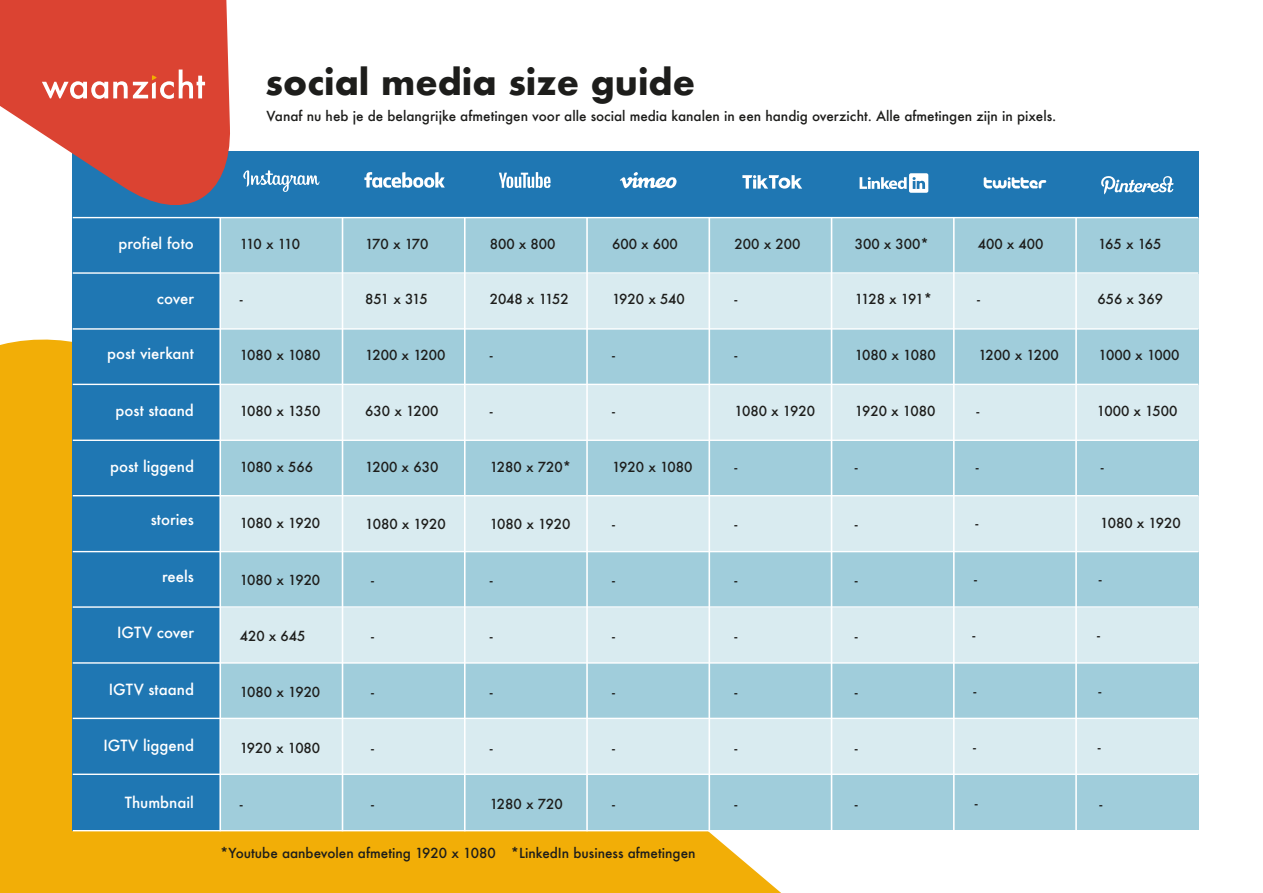
<style>
.page{position:relative;width:1263px;height:893px;background:#fff}
.page>*{position:absolute;margin:0;border:0;box-sizing:border-box;transform-origin:0 0}
.t1{font:700 34.5px "Futura";color:#1d1d1b}
.t2{font:500 15px "Futura";color:#fff}
.t3{font:500 13.5px "Futura";color:#1d1d1b}
</style>
<div class="page">
<div style="left:0;top:339px;width:781px;height:554px;background:#f2ae07"></div>
<div style="left:72px;top:151px;width:148px;height:679px;background:#1f77b3"></div>
<div style="left:220px;top:218px;width:978px;height:55px;background:#a0cddb"></div>
<div style="left:220px;top:273px;width:978px;height:56px;background:#d9ebf0"></div>
<div style="left:220px;top:329px;width:978px;height:56px;background:#a0cddb"></div>
<div style="left:220px;top:384px;width:978px;height:56px;background:#d9ebf0"></div>
<div style="left:220px;top:440px;width:978px;height:56px;background:#a0cddb"></div>
<div style="left:220px;top:496px;width:978px;height:56px;background:#d9ebf0"></div>
<div style="left:220px;top:552px;width:978px;height:55px;background:#a0cddb"></div>
<div style="left:220px;top:607px;width:978px;height:56px;background:#d9ebf0"></div>
<div style="left:220px;top:663px;width:978px;height:56px;background:#a0cddb"></div>
<div style="left:220px;top:718px;width:978px;height:56px;background:#d9ebf0"></div>
<div style="left:220px;top:774px;width:978px;height:56px;background:#a0cddb"></div>
<div style="left:220px;top:151px;width:978px;height:67px;background:#1f77b3"></div>
<hr style="left:464px;top:217px;width:2px;height:614px;background:#fff">
<hr style="left:586px;top:217px;width:2px;height:614px;background:#fff">
<hr style="left:708px;top:217px;width:2px;height:614px;background:#fff">
<hr style="left:953px;top:217px;width:2px;height:614px;background:#fff">
<hr style="left:1075px;top:217px;width:2px;height:614px;background:#fff">
<hr style="left:342px;top:217px;width:1px;height:614px;background:#fff">
<hr style="left:219px;top:217px;width:2px;height:614px;background:#fff">
<hr style="left:831px;top:217px;width:1px;height:614px;background:#fff">
<svg style="left:243px;top:170px;width:77px;height:22px"></svg>
<svg style="left:364px;top:172px;width:81px;height:16px"></svg>
<svg style="left:499px;top:172px;width:52px;height:16px"></svg>
<svg style="left:620px;top:172px;width:56px;height:16px"></svg>
<svg style="left:742px;top:175px;width:60px;height:14px"></svg>
<svg style="left:984px;top:177px;width:62px;height:11px"></svg>
<svg style="left:859px;top:173px;width:69px;height:20px"></svg>
<hr style="left:73px;top:272px;width:1125px;height:2px;background:#fff">
<hr style="left:73px;top:328px;width:1125px;height:2px;background:#fff">
<hr style="left:73px;top:384px;width:1125px;height:1px;background:#fff">
<hr style="left:73px;top:440px;width:1125px;height:1px;background:#fff">
<hr style="left:73px;top:495px;width:1125px;height:1px;background:#fff">
<hr style="left:73px;top:551px;width:1125px;height:1px;background:#fff">
<hr style="left:73px;top:606px;width:1125px;height:2px;background:#fff">
<hr style="left:73px;top:662px;width:1125px;height:2px;background:#fff">
<hr style="left:73px;top:718px;width:1125px;height:1px;background:#fff">
<hr style="left:73px;top:774px;width:1125px;height:1px;background:#fff">
<hr style="left:73px;top:830px;width:1125px;height:1px;background:#fff">
<hr style="left:73px;top:217px;width:1125px;height:1px;background:#fff">
<svg style="left:0;top:0;width:232px;height:227px;fill:#db4332"></svg>
<svg style="left:42px;top:70px;width:163px;height:29px"></svg>
<svg style="left:1101px;top:176px;width:72px;height:18px"></svg>
<h1 class="t1" style="left:266px;top:57px;width:431px">social media size guide</h1>
<p class="t3" style="left:267px;top:107px;width:791px">Vanaf nu heb je de belangrijke afmetingen voor alle social media kanalen in een handig overzicht. Alle afmetingen zijn in pixels.</p>
<p class="t2" style="left:118px;top:233px;width:77px">profiel foto</p>
<p class="t3" style="left:240px;top:235px;width:62px">110 x 110</p>
<p class="t3" style="left:365px;top:235px;width:65px">170 x 170</p>
<p class="t3" style="left:490px;top:235px;width:67px">800 x 800</p>
<p class="t3" style="left:612px;top:235px;width:67px">600 x 600</p>
<p class="t3" style="left:734px;top:235px;width:67px">200 x 200</p>
<p class="t3" style="left:855px;top:235px;width:76px">300 x 300*</p>
<p class="t3" style="left:978px;top:235px;width:67px">400 x 400</p>
<p class="t3" style="left:1098px;top:235px;width:65px">165 x 165</p>
<p class="t2" style="left:157px;top:288px;width:39px">cover</p>
<p class="t3" style="left:240px;top:290px;width:4px">-</p>
<p class="t3" style="left:365px;top:290px;width:64px">851 x 315</p>
<p class="t3" style="left:490px;top:290px;width:81px">2048 x 1152</p>
<p class="t3" style="left:612px;top:290px;width:74px">1920 x 540</p>
<p class="t3" style="left:734px;top:290px;width:4px">-</p>
<p class="t3" style="left:855px;top:290px;width:79px">1128 x 191*</p>
<p class="t3" style="left:977px;top:290px;width:4px">-</p>
<p class="t3" style="left:1097px;top:290px;width:67px">656 x 369</p>
<p class="t2" style="left:107px;top:343px;width:88px">post vierkant</p>
<p class="t3" style="left:240px;top:346px;width:82px">1080 x 1080</p>
<p class="t3" style="left:365px;top:346px;width:82px">1200 x 1200</p>
<p class="t3" style="left:490px;top:346px;width:4px">-</p>
<p class="t3" style="left:612px;top:346px;width:4px">-</p>
<p class="t3" style="left:734px;top:346px;width:4px">-</p>
<p class="t3" style="left:855px;top:346px;width:82px">1080 x 1080</p>
<p class="t3" style="left:978px;top:346px;width:82px">1200 x 1200</p>
<p class="t3" style="left:1098px;top:346px;width:82px">1000 x 1000</p>
<p class="t2" style="left:116px;top:400px;width:80px">post staand</p>
<p class="t3" style="left:240px;top:402px;width:82px">1080 x 1350</p>
<p class="t3" style="left:365px;top:402px;width:75px">630 x 1200</p>
<p class="t3" style="left:490px;top:402px;width:4px">-</p>
<p class="t3" style="left:612px;top:402px;width:4px">-</p>
<p class="t3" style="left:734px;top:402px;width:82px">1080 x 1920</p>
<p class="t3" style="left:855px;top:402px;width:82px">1920 x 1080</p>
<p class="t3" style="left:976px;top:402px;width:4px">-</p>
<p class="t3" style="left:1097px;top:402px;width:82px">1000 x 1500</p>
<p class="t2" style="left:110px;top:456px;width:85px">post liggend</p>
<p class="t2" style="left:151px;top:510px;width:45px">stories</p>
<p class="t3" style="left:240px;top:458px;width:75px">1080 x 566</p>
<p class="t3" style="left:240px;top:514px;width:82px">1080 x 1920</p>
<p class="t3" style="left:365px;top:458px;width:75px">1200 x 630</p>
<p class="t3" style="left:365px;top:514px;width:82px">1080 x 1920</p>
<p class="t3" style="left:490px;top:458px;width:83px">1280 x 720*</p>
<p class="t3" style="left:490px;top:514px;width:82px">1080 x 1920</p>
<p class="t3" style="left:612px;top:458px;width:82px">1920 x 1080</p>
<p class="t3" style="left:612px;top:514px;width:4px">-</p>
<p class="t3" style="left:734px;top:458px;width:4px">-</p>
<p class="t3" style="left:734px;top:514px;width:4px">-</p>
<p class="t3" style="left:855px;top:458px;width:4px">-</p>
<p class="t3" style="left:855px;top:514px;width:4px">-</p>
<p class="t3" style="left:976px;top:458px;width:4px">-</p>
<p class="t3" style="left:975px;top:514px;width:4px">-</p>
<p class="t3" style="left:1101px;top:458px;width:4px">-</p>
<p class="t3" style="left:1100px;top:514px;width:82px">1080 x 1920</p>
<p class="t2" style="left:162px;top:566px;width:33px">reels</p>
<p class="t3" style="left:240px;top:570px;width:82px">1080 x 1920</p>
<p class="t3" style="left:371px;top:570px;width:4px">-</p>
<p class="t3" style="left:490px;top:570px;width:4px">-</p>
<p class="t3" style="left:612px;top:570px;width:4px">-</p>
<p class="t3" style="left:734px;top:570px;width:4px">-</p>
<p class="t3" style="left:855px;top:570px;width:4px">-</p>
<p class="t3" style="left:974px;top:570px;width:4px">-</p>
<p class="t3" style="left:1099px;top:570px;width:4px">-</p>
<p class="t2" style="left:117px;top:623px;width:78px">IGTV cover</p>
<p class="t3" style="left:240px;top:626px;width:67px">420 x 645</p>
<p class="t3" style="left:371px;top:626px;width:4px">-</p>
<p class="t3" style="left:490px;top:626px;width:4px">-</p>
<p class="t3" style="left:612px;top:626px;width:4px">-</p>
<p class="t3" style="left:734px;top:626px;width:4px">-</p>
<p class="t3" style="left:855px;top:626px;width:4px">-</p>
<p class="t3" style="left:972px;top:626px;width:4px">-</p>
<p class="t3" style="left:1097px;top:626px;width:4px">-</p>
<p class="t2" style="left:109px;top:679px;width:87px">IGTV staand</p>
<p class="t3" style="left:240px;top:683px;width:82px">1080 x 1920</p>
<p class="t3" style="left:371px;top:683px;width:4px">-</p>
<p class="t3" style="left:490px;top:683px;width:4px">-</p>
<p class="t3" style="left:612px;top:683px;width:4px">-</p>
<p class="t3" style="left:734px;top:683px;width:4px">-</p>
<p class="t3" style="left:855px;top:683px;width:4px">-</p>
<p class="t3" style="left:973px;top:682px;width:4px">-</p>
<p class="t3" style="left:1098px;top:682px;width:4px">-</p>
<p class="t2" style="left:103px;top:736px;width:92px">IGTV liggend</p>
<p class="t3" style="left:240px;top:739px;width:82px">1920 x 1080</p>
<p class="t3" style="left:371px;top:739px;width:4px">-</p>
<p class="t3" style="left:490px;top:739px;width:4px">-</p>
<p class="t3" style="left:612px;top:739px;width:4px">-</p>
<p class="t3" style="left:734px;top:739px;width:4px">-</p>
<p class="t3" style="left:855px;top:739px;width:4px">-</p>
<p class="t3" style="left:973px;top:738px;width:4px">-</p>
<p class="t3" style="left:1098px;top:738px;width:4px">-</p>
<p class="t2" style="left:125px;top:792px;width:71px">Thumbnail</p>
<p class="t3" style="left:240px;top:795px;width:4px">-</p>
<p class="t3" style="left:490px;top:795px;width:75px">1280 x 720</p>
<p class="t3" style="left:371px;top:795px;width:4px">-</p>
<p class="t3" style="left:612px;top:795px;width:4px">-</p>
<p class="t3" style="left:734px;top:795px;width:4px">-</p>
<p class="t3" style="left:855px;top:795px;width:4px">-</p>
<p class="t3" style="left:975px;top:794px;width:4px">-</p>
<p class="t3" style="left:1099px;top:794px;width:4px">-</p>
<p class="t3" style="left:220px;top:843px;width:477px">*Youtube aanbevolen afmeting 1920 x 1080 *LinkedIn business afmetingen</p>
</div>
